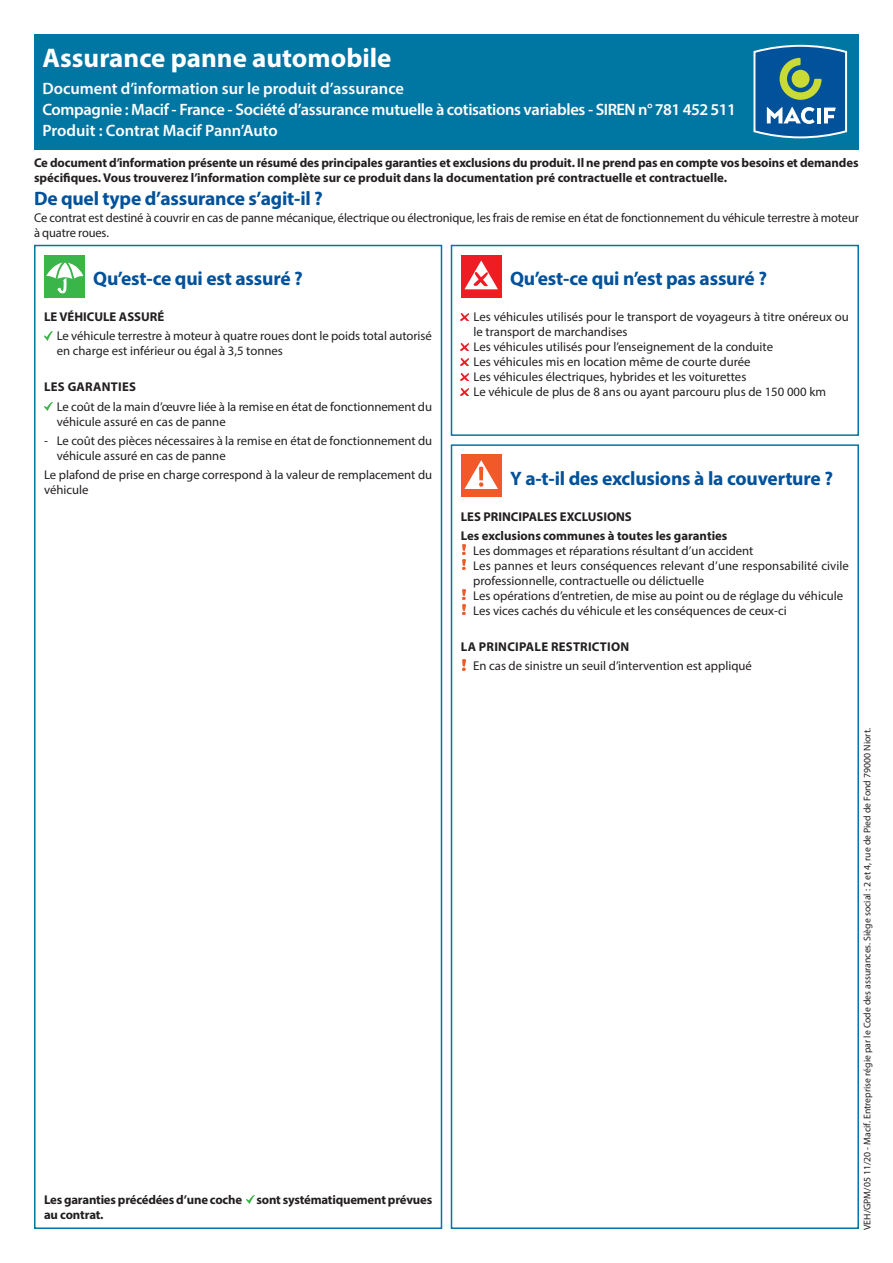
<style>
.page{position:relative;width:893px;height:1263px;background:#fff}
.page>*{position:absolute;margin:0;border:0;box-sizing:border-box;transform-origin:0 0}
.t1{font:700 27px "Myriad Pro";color:#fff}
.t2{font:700 19.5px "Myriad Pro";letter-spacing:-.01em;color:#01519b}
.t3{font:600 16.5px/21px "Myriad Pro";letter-spacing:-.02em;color:#fff}
.t4{font:12.75px/15px "Myriad Pro";color:#231f20}
.t5{font:700 12.75px/15px "Myriad Pro";letter-spacing:-.01em;color:#231f20}
.t6{font:700 12.75px "Myriad Pro";letter-spacing:.02em;color:#231f20}
.t7{font:9.75px "Myriad Pro";color:#231f20}
</style>
<div class="page">
<div style="left:34px;top:34px;width:825px;height:115px;background:#0076a3"></div>
<svg style="left:753px;top:45px;width:94px;height:93px;background:#38789f"></svg>
<div style="left:44px;top:255px;width:41px;height:42px;background:#3ab54a"></div>
<svg style="left:46px;top:258px;width:38px;height:35px"></svg>
<svg style="left:44px;top:332px;width:8px;height:8px"></svg>
<svg style="left:44px;top:402px;width:8px;height:9px"></svg>
<div style="left:34px;top:245px;width:408px;height:984px;border:2px solid #0076a3"></div>
<div style="left:461px;top:255px;width:41px;height:42px;background:#ee1d23"></div>
<svg style="left:464px;top:260px;width:34px;height:29px"></svg>
<svg style="left:461px;top:313px;width:7px;height:8px"></svg>
<svg style="left:461px;top:343px;width:7px;height:8px"></svg>
<svg style="left:461px;top:358px;width:7px;height:8px"></svg>
<svg style="left:461px;top:373px;width:7px;height:8px"></svg>
<svg style="left:461px;top:388px;width:7px;height:8px"></svg>
<div style="left:451px;top:245px;width:408px;height:191px;border:2px solid #0076a3"></div>
<div style="left:461px;top:454px;width:41px;height:43px;background:#f15929"></div>
<svg style="left:464px;top:460px;width:34px;height:29px"></svg>
<svg style="left:462px;top:544px;width:3px;height:26px"></svg>
<svg style="left:462px;top:589px;width:3px;height:26px"></svg>
<svg style="left:462px;top:660px;width:3px;height:10px"></svg>
<div style="left:451px;top:444px;width:408px;height:785px;border:2px solid #0076a3"></div>
<svg style="left:247px;top:1195px;width:7px;height:9px"></svg>
<h1 class="t1" style="left:43px;top:40px;width:351px">Assurance panne automobile</h1>
<p class="t3" style="left:43px;top:78px;width:695px">Document d’information sur le produit d’assurance<br>Compagnie : Macif - France - Société d’assurance mutuelle à cotisations variables - SIREN n° 781 452 511<br>Produit : Contrat Macif Pann’Auto</p>
<p class="t5" style="left:34px;top:155px;width:826px">Ce document d’information présente un résumé des principales garanties et exclusions du produit. Il ne prend pas en compte vos besoins et demandes spécifiques. Vous trouverez l’information complète sur ce produit dans la documentation pré contractuelle et contractuelle.</p>
<h2 class="t2" style="left:34px;top:185px;width:290px">De quel type d’assurance s’agit-il ?</h2>
<p class="t4" style="left:34px;top:210px;width:826px">Ce contrat est destiné à couvrir en cas de panne mécanique, électrique ou électronique, les frais de remise en état de fonctionnement du véhicule terrestre à moteur à quatre roues.</p>
<h2 class="t2" style="left:93px;top:266px;width:211px">Qu’est-ce qui est assuré ?</h2>
<p class="t5" style="left:44px;top:309px;width:122px">LE VÉHICULE ASSURÉ</p>
<p class="t4" style="left:57px;top:328px;width:377px">Le véhicule terrestre à moteur à quatre roues dont le poids total autorisé en charge est inférieur ou égal à 3,5 tonnes</p>
<p class="t6" style="left:44px;top:379px;width:93px">LES GARANTIES</p>
<p class="t4" style="left:57px;top:399px;width:377px">Le coût de la main d’œuvre liée à la remise en état de fonctionnement du véhicule assuré en cas de panne</p>
<p class="t4" style="left:57px;top:433px;width:377px;text-indent:-13px">- Le coût des pièces nécessaires à la remise en état de fonctionnement du véhicule assuré en cas de panne</p>
<p class="t4" style="left:44px;top:467px;width:390px">Le plafond de prise en charge correspond à la valeur de remplacement du véhicule</p>
<p class="t5" style="left:44px;top:1192px;width:390px">Les garanties précédées d’une coche sont systématiquement prévues au contrat.</p>
<h2 class="t2" style="left:510px;top:266px;width:258px">Qu’est-ce qui n’est pas assuré ?</h2>
<p class="t4" style="left:473px;top:309px;width:377px">Les véhicules utilisés pour le transport de voyageurs à titre onéreux ou le transport de marchandises<br>Les véhicules utilisés pour l’enseignement de la conduite<br>Les véhicules mis en location même de courte durée<br>Les véhicules électriques, hybrides et les voiturettes<br>Le véhicule de plus de 8 ans ou ayant parcouru plus de 150 000 km</p>
<h2 class="t2" style="left:510px;top:466px;width:324px">Y a-t-il des exclusions à la couverture ?</h2>
<p class="t5" style="left:461px;top:506px;width:268px;line-height:19.2px">LES PRINCIPALES EXCLUSIONS<br>Les exclusions communes à toutes les garanties</p>
<p class="t4" style="left:473px;top:543px;width:377px">Les dommages et réparations résultant d’un accident<br>Les pannes et leurs conséquences relevant d’une responsabilité civile professionnelle, contractuelle ou délictuelle<br>Les opérations d’entretien, de mise au point ou de réglage du véhicule Les vices cachés du véhicule et les conséquences de ceux-ci</p>
<p class="t6" style="left:461px;top:638px;width:170px">LA PRINCIPALE RESTRICTION</p>
<p class="t4" style="left:473px;top:658px;width:280px">En cas de sinistre un seuil d’intervention est appliqué</p>
<p class="t7" style="left:861px;top:1230px;width:503px;rotate:-90deg">VEH/GPM/05 11/20 - Macif. Entreprise régie par le Code des assurances. Siège social : 2 et 4, rue de Pied de Fond 79000 Niort.</p>
</div>
